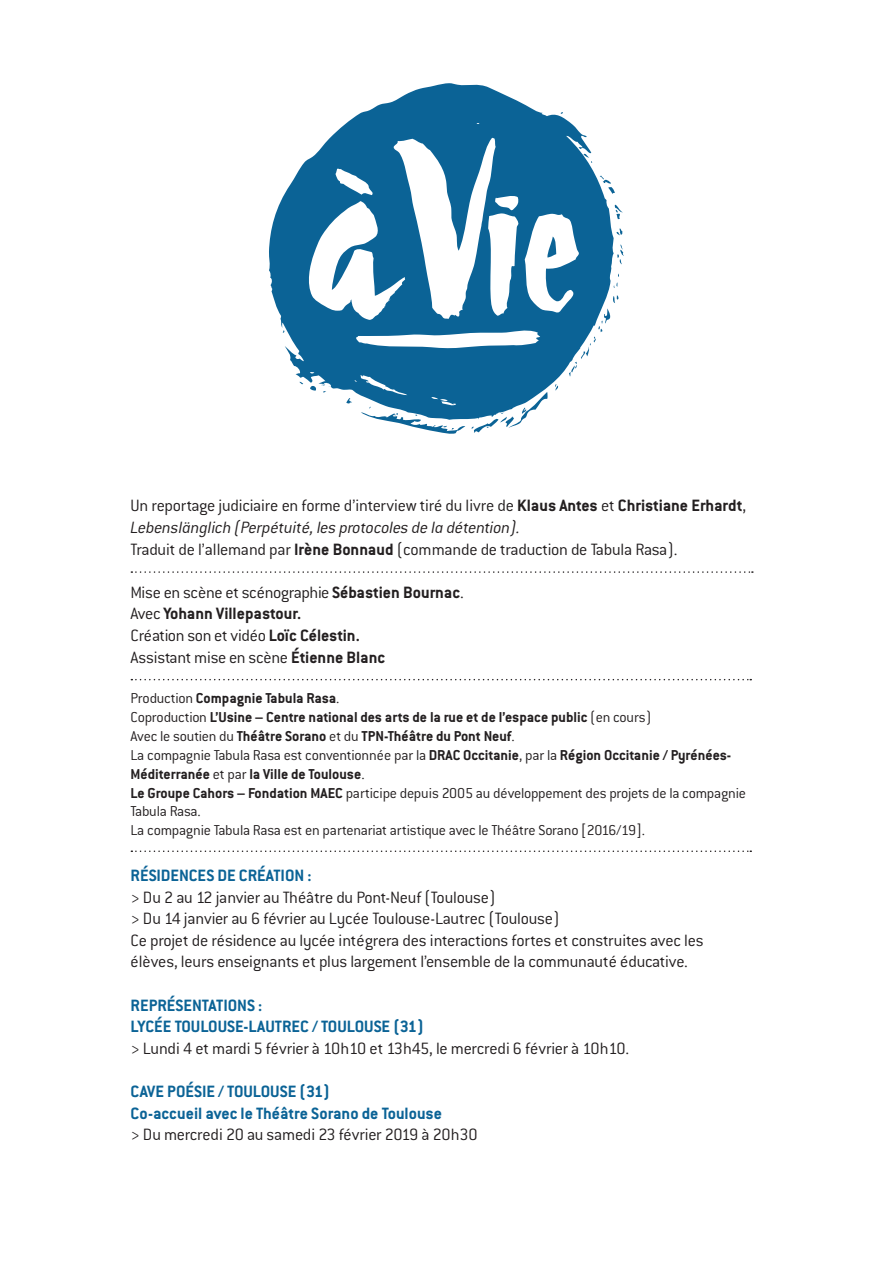
<style>
.page{position:relative;width:893px;height:1263px;background:#fff}
.page>*{position:absolute;margin:0;border:0;box-sizing:border-box;transform-origin:0 0}
.t1{font:300 18px/21.6px "Conduit ITC";letter-spacing:-.015em;color:#231f20}
.t2{font:700 18px "Conduit ITC";color:#0b6396}
.t3{font:700 18px "Conduit ITC";color:#231f20}
.t4{font:700 15.75px/18.9px "Conduit ITC";color:#231f20}
.t5{font:300 15.75px/18.9px "Conduit ITC";letter-spacing:-.015em;color:#231f20}
.s1{font-weight:700}
.s2{font-style:italic}
.s3{font-weight:300}
</style>
<div class="page">
<svg style="left:131px;top:571px;width:622px;height:2px"></svg>
<svg style="left:131px;top:679px;width:620px;height:1px"></svg>
<svg style="left:131px;top:850px;width:620px;height:2px"></svg>
<svg style="left:269px;top:83px;width:318px;height:294px"></svg>
<svg style="left:299px;top:138px;width:325px;height:296px"></svg>
<p class="t1" style="left:131px;top:495px;width:617px">Un reportage judiciaire en forme d’interview tiré du livre de <span class="s1">Klaus Antes</span> et <span class="s1">Christiane Erhardt</span>,<br><span class="s2">Lebenslänglich (Perpétuité, les protocoles de la détention).</span></p>
<p class="t1" style="left:131px;top:538px;width:548px">Traduit de l’allemand par <span class="s1">Irène Bonnaud</span> (commande de traduction de Tabula Rasa).</p>
<p class="t1" style="left:131px;top:581px;width:335px">Mise en scène et scénographie <span class="s1">Sébastien Bournac</span>.</p>
<p class="t3" style="left:131px;top:603px;width:172px"><span class="s3">Avec</span> Yohann Villepastour.</p>
<p class="t1" style="left:131px;top:624px;width:231px">Création son et vidéo <span class="s1">Loïc Célestin.</span></p>
<p class="t1" style="left:131px;top:646px;width:256px">Assistant mise en scène <span class="s1">Étienne Blanc</span></p>
<p class="t4" style="left:131px;top:688px;width:210px"><span class="s3">Production</span> Compagnie Tabula Rasa<span class="s3">.</span></p>
<p class="t4" style="left:131px;top:707px;width:522px"><span class="s3">Coproduction</span> L’Usine – Centre national des arts de la rue et de l’espace public <span class="s3">(en cours)</span></p>
<p class="t4" style="left:131px;top:726px;width:386px"><span class="s3">Avec le soutien du</span> Théâtre Sorano <span class="s3">et du</span> TPN-Théâtre du Pont Neuf<span class="s3">.</span></p>
<p class="t4" style="left:131px;top:745px;width:602px"><span class="s3">La compagnie Tabula Rasa est conventionnée par la</span> DRAC Occitanie<span class="s3">, par la</span> Région Occitanie / Pyrénées-<br>Méditerranée <span class="s3">et par</span> la Ville de Toulouse<span class="s3">.</span></p>
<p class="t5" style="left:131px;top:783px;width:617px"><span class="s1">Le Groupe Cahors – Fondation MAEC</span> participe depuis 2005 au développement des projets de la compagnie<br>Tabula Rasa.</p>
<p class="t5" style="left:131px;top:821px;width:516px">La compagnie Tabula Rasa est en partenariat artistique avec le Théâtre Sorano [2016/19].</p>
<p class="t2" style="left:131px;top:865px;width:182px">RÉSIDENCES DE CRÉATION :</p>
<p class="t1" style="left:131px;top:886px;width:366px">&gt; Du 2 au 12 janvier au Théâtre du Pont-Neuf (Toulouse)</p>
<p class="t1" style="left:131px;top:908px;width:430px">&gt; Du 14 janvier au 6 février au Lycée Toulouse-Lautrec (Toulouse)</p>
<p class="t1" style="left:131px;top:929px;width:574px">Ce projet de résidence au lycée intégrera des interactions fortes et construites avec les élèves, leurs enseignants et plus largement l’ensemble de la communauté éducative.</p>
<p class="t2" style="left:131px;top:994px;width:133px">REPRÉSENTATIONS :</p>
<p class="t2" style="left:131px;top:1016px;width:294px">LYCÉE TOULOUSE-LAUTREC / TOULOUSE (31)</p>
<p class="t1" style="left:131px;top:1037px;width:500px">&gt; Lundi 4 et mardi 5 février à 10h10 et 13h45, le mercredi 6 février à 10h10.</p>
<p class="t2" style="left:131px;top:1081px;width:201px">CAVE POÉSIE / TOULOUSE (31)</p>
<p class="t2" style="left:131px;top:1102px;width:313px">Co-accueil avec le Théâtre Sorano de Toulouse</p>
<p class="t1" style="left:131px;top:1124px;width:349px">&gt; Du mercredi 20 au samedi 23 février 2019 à 20h30</p>
</div>
